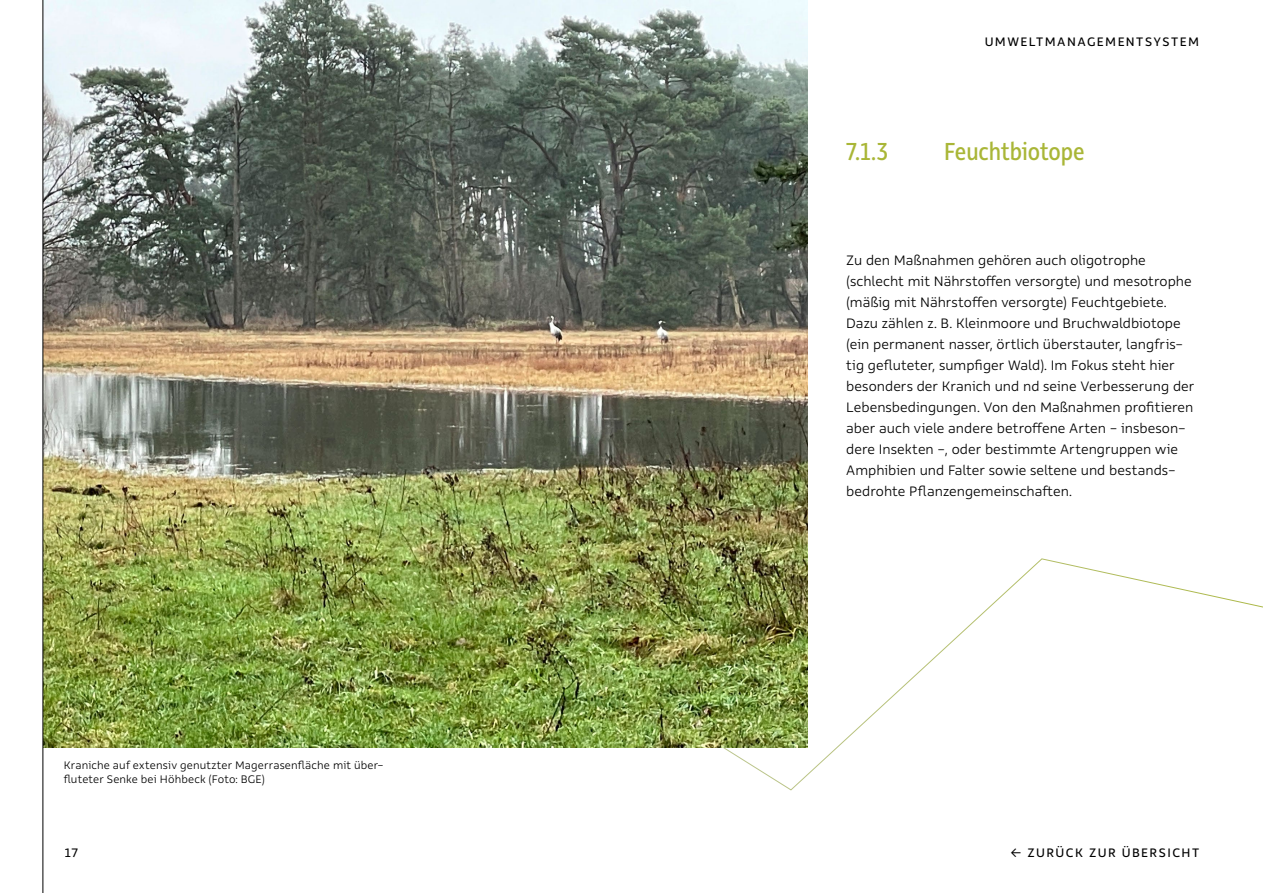
<style>
.page{position:relative;width:1263px;height:893px;background:#fff}
.page>*{position:absolute;margin:0;border:0;box-sizing:border-box;transform-origin:0 0}
.t1{font:27px "Rehn Condensed";letter-spacing:-.005em;color:#a9b637}
.t2{font:300 15px/21px "Rehn";color:#000}
.t3{font:13.5px "Rehn";letter-spacing:.11em;color:#000}
.t4{font:300 12px/14.4px "Rehn";letter-spacing:.01em;color:#000}
</style>
<div class="page">
<svg style="left:723px;top:558px;width:540px;height:233px"></svg>
<img style="left:44px;top:0;width:764px;height:748px">
<hr style="left:43px;top:0;width:1px;height:893px;background:#000">
<p class="t3" style="left:985px;top:33px;width:216px">UMWELTMANAGEMENTSYSTEM</p>
<h3 class="t1" style="left:846px;top:134px;width:43px">7.1.3</h3>
<h3 class="t1" style="left:944px;top:134px;width:142px">Feuchtbiotope</h3>
<p class="t4" style="left:64px;top:758px;width:320px">Kraniche auf extensiv genutzter Magerrasenfläche mit über&shy;fluteter Senke bei Höhbeck (Foto: BGE)</p>
<p class="t2" style="left:846px;top:249px;width:350px">Zu den Maßnahmen gehören auch oligotrophe (schlecht mit Nährstoffen versorgte) und mesotrophe (mäßig mit Nährstoffen versorgte) Feuchtgebiete.<br>Dazu zählen z. B. Kleinmoore und Bruchwaldbiotope (ein permanent nasser, örtlich überstauter, langfris&shy;tig gefluteter, sumpfiger Wald). Im Fokus steht hier besonders der Kranich und nd seine Verbesserung der Lebensbedingungen. Von den Maßnahmen profitieren aber auch viele andere betroffene Arten - insbeson&shy;dere Insekten -, oder bestimmte Artengruppen wie Amphibien und Falter sowie seltene und bestands&shy;bedrohte Pflanzengemeinschaften.</p>
<p class="t3" style="left:64px;top:844px;width:17px">17</p>
<p class="t3" style="left:1010px;top:844px;width:190px">← ZURÜCK ZUR ÜBERSICHT</p>
</div>
